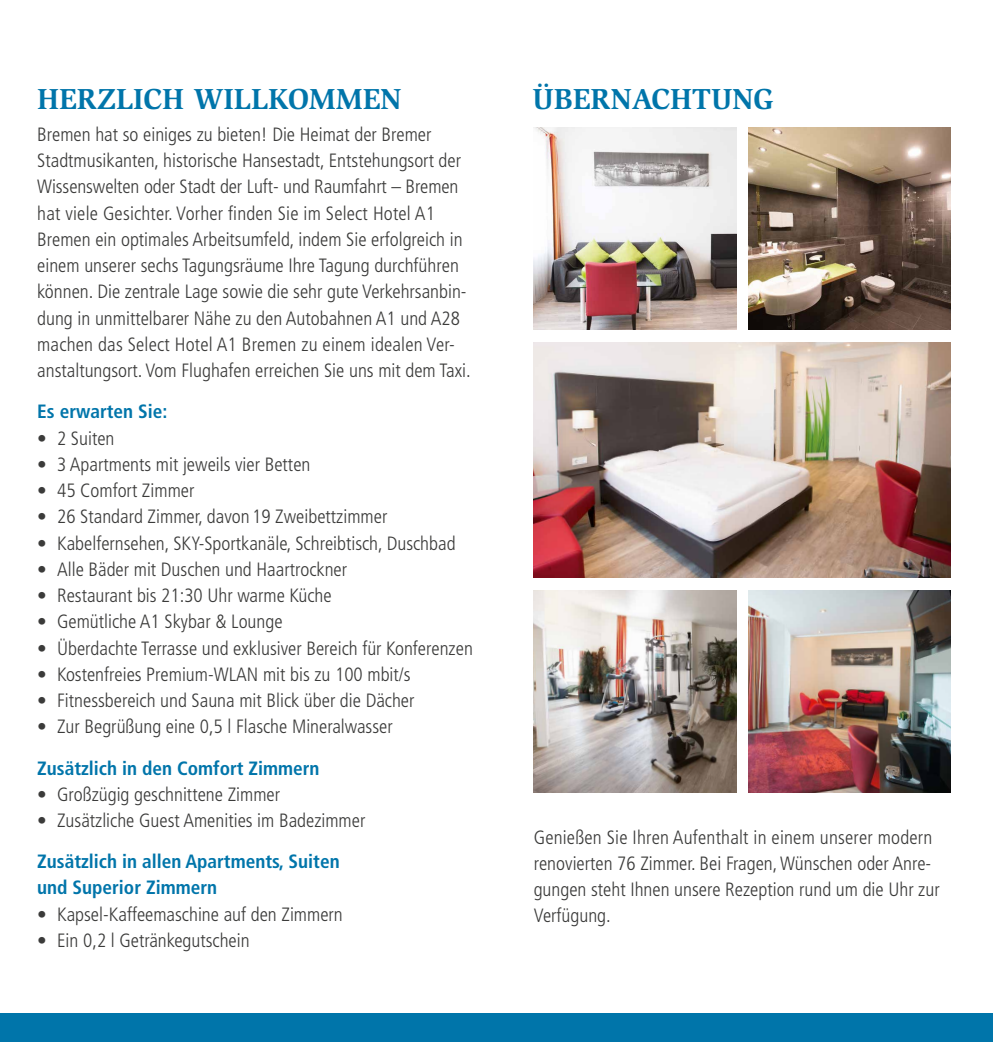
<style>
.page{position:relative;width:993px;height:1042px;background:#fff}
.page>*{position:absolute;margin:0;border:0;box-sizing:border-box;transform-origin:0 0}
.t1{font:700 29.75px "Slimbach Std";color:#0075aa}
.t2{font:300 condensed 19.25px/26.2px "Frutiger LT Std";color:#3b3b3a}
.t3{font:700 condensed 19.25px/26.2px "Frutiger LT Std";color:#0075aa}
</style>
<div class="page">
<img style="left:533px;top:342px;width:417px;height:236px">
<img style="left:748px;top:590px;width:202px;height:202px">
<img style="left:533px;top:128px;width:202px;height:202px">
<img style="left:533px;top:590px;width:202px;height:202px">
<img style="left:748px;top:128px;width:202px;height:202px">
<div style="left:0;top:1013px;width:992px;height:29px;background:#0075aa"></div>
<h1 class="t1" style="left:37px;top:82px;width:365px">HERZLICH WILLKOMMEN</h1>
<p class="t2" style="left:37px;top:121px;width:435px">Bremen hat so einiges zu bieten! Die Heimat der Bremer Stadtmusikanten, historische Hansestadt, Entstehungsort der Wissenswelten oder Stadt der Luft- und Raumfahrt – Bremen hat viele Gesichter. Vorher finden Sie im Select Hotel A1<br>Bremen ein optimales Arbeitsumfeld, indem Sie erfolgreich in einem unserer sechs Tagungsräume Ihre Tagung durchführen können. Die zentrale Lage sowie die sehr gute Verkehrsanbin&shy;dung in unmittelbarer Nähe zu den Autobahnen A1 und A28 machen das Select Hotel A1 Bremen zu einem idealen Ver&shy;anstaltungsort. Vom Flughafen erreichen Sie uns mit dem Taxi.</p>
<p class="t3" style="left:37px;top:398px;width:132px">Es erwarten Sie:</p>
<p class="t2" style="left:37px;top:425px;width:79px">• 2 Suiten</p>
<p class="t2" style="left:37px;top:451px;width:274px">• 3 Apartments mit jeweils vier Betten</p>
<p class="t2" style="left:37px;top:477px;width:159px">• 45 Comfort Zimmer</p>
<p class="t2" style="left:37px;top:504px;width:351px">• 26 Standard Zimmer, davon 19 Zweibettzimmer</p>
<p class="t2" style="left:37px;top:530px;width:419px">• Kabelfernsehen, SKY-Sportkanäle, Schreibtisch, Duschbad</p>
<p class="t2" style="left:37px;top:556px;width:311px">• Alle Bäder mit Duschen und Haartrockner</p>
<p class="t2" style="left:37px;top:582px;width:296px">• Restaurant bis 21:30 Uhr warme Küche</p>
<p class="t2" style="left:37px;top:609px;width:247px">• Gemütliche A1 Skybar &amp; Lounge</p>
<p class="t2" style="left:37px;top:635px;width:437px">• Überdachte Terrasse und exklusiver Bereich für Konferenzen</p>
<p class="t2" style="left:37px;top:661px;width:375px">• Kostenfreies Premium-WLAN mit bis zu 100 mbit/s</p>
<p class="t2" style="left:37px;top:687px;width:378px">• Fitnessbereich und Sauna mit Blick über die Dächer</p>
<p class="t2" style="left:37px;top:714px;width:357px">• Zur Begrüßung eine 0,5 l Flasche Mineralwasser</p>
<p class="t3" style="left:37px;top:755px;width:284px">Zusätzlich in den Comfort Zimmern</p>
<p class="t2" style="left:37px;top:781px;width:244px">• Großzügig geschnittene Zimmer</p>
<p class="t2" style="left:37px;top:807px;width:329px">• Zusätzliche Guest Amenities im Badezimmer</p>
<p class="t3" style="left:37px;top:848px;width:304px">Zusätzlich in allen Apartments, Suiten und Superior Zimmern</p>
<p class="t2" style="left:37px;top:901px;width:307px">• Kapsel-Kaffeemaschine auf den Zimmern</p>
<p class="t2" style="left:37px;top:927px;width:214px">• Ein 0,2 l Getränkegutschein</p>
<h1 class="t1" style="left:532px;top:82px;width:243px">ÜBERNACHTUNG</h1>
<p class="t2" style="left:533px;top:824px;width:407px">Genießen Sie Ihren Aufenthalt in einem unserer modern renovierten 76 Zimmer. Bei Fragen, Wünschen oder Anre&shy;gungen steht Ihnen unsere Rezeption rund um die Uhr zur Verfügung.</p>
</div>
